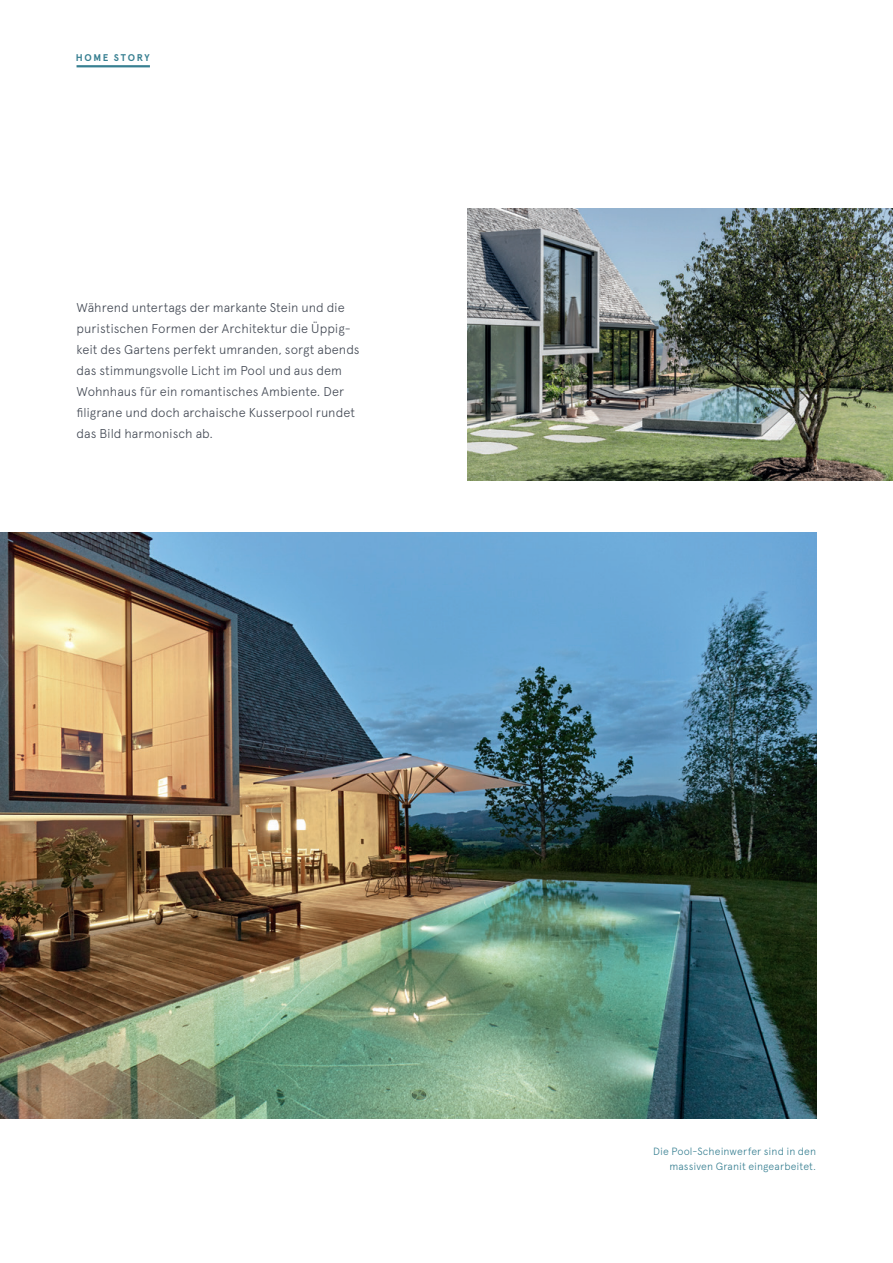
<style>
.page{position:relative;width:893px;height:1263px;background:#fff}
.page>*{position:absolute;margin:0;border:0;box-sizing:border-box;transform-origin:0 0}
.t1{font:300 12.75px/21px "Apercu Pro";color:#434954}
.t2{font:300 10.5px/15.8px "Apercu";letter-spacing:.01em;color:#377f91;text-align:right}
.t3{font:700 9.75px "Apercu Pro";letter-spacing:.17em;color:#377f91}
</style>
<div class="page">
<hr style="left:77px;top:65px;width:73px;height:2px;background:#377f91">
<img style="left:468px;top:208px;width:425px;height:273px">
<img style="left:0;top:533px;width:816px;height:585px">
<p class="t3" style="left:76px;top:51px;width:76px">HOME STORY</p>
<p class="t1" style="left:77px;top:296px;width:285px">Während untertags der markante Stein und die puristischen Formen der Architektur die Üppig&shy;keit des Gartens perfekt umranden, sorgt abends das stimmungsvolle Licht im Pool und aus dem Wohnhaus für ein romantisches Ambiente. Der filigrane und doch archaische Kusserpool rundet das Bild harmonisch ab.</p>
<p class="t2" style="left:653px;top:1143px;width:165px">Die Pool-Scheinwerfer sind in den massiven Granit eingearbeitet.</p>
</div>
